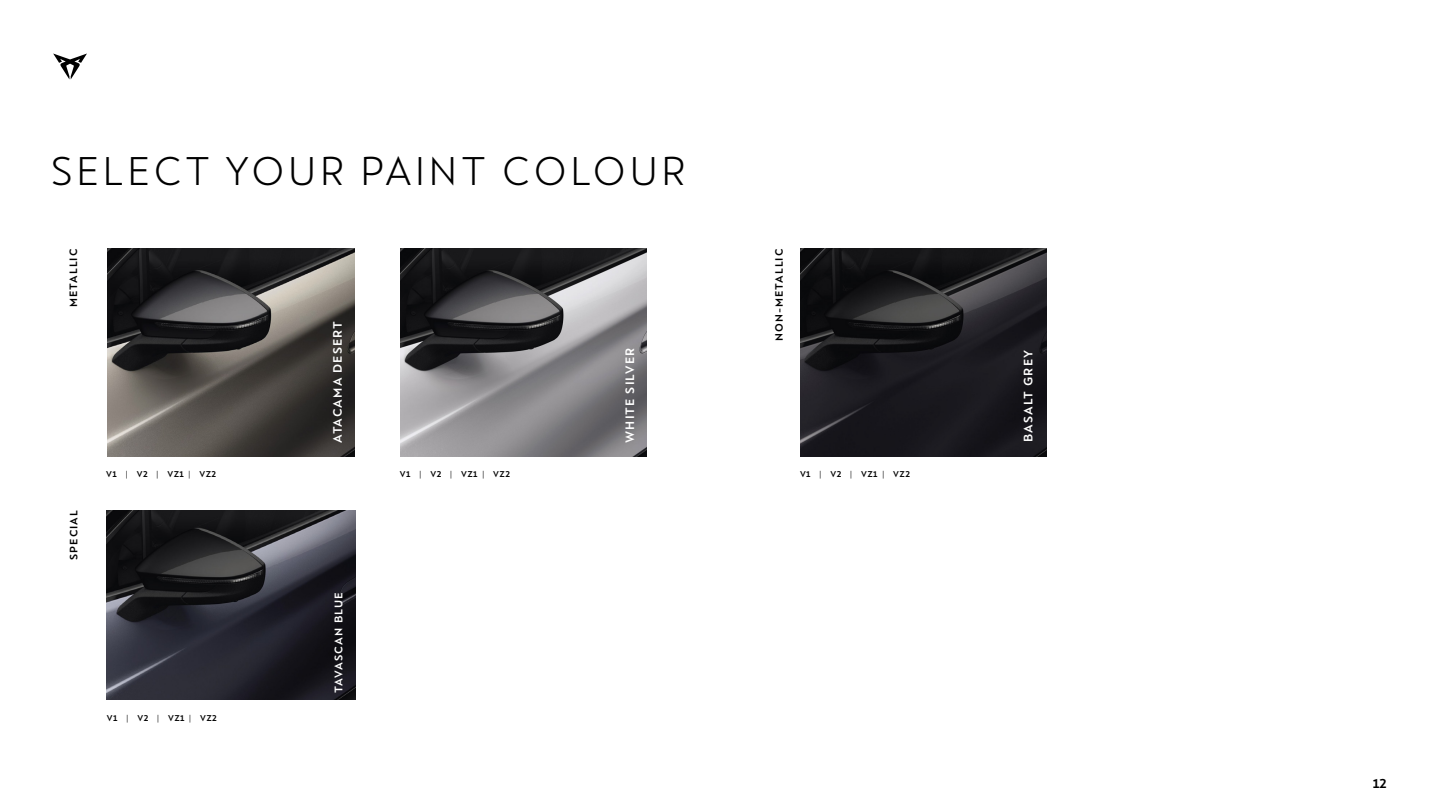
<style>
.page{position:relative;width:1440px;height:810px;background:#fff}
.page>*{position:absolute;margin:0;border:0;box-sizing:border-box;transform-origin:0 0}
.t1{font:39.38px "Cupra";letter-spacing:.1em;color:#000}
.t2{font:500 12.75px "Cupra";color:#000}
.t3{font:500 12px "Cupra";letter-spacing:.1em;color:#fff}
.t4{font:500 10.88px "Cupra";letter-spacing:.1em;color:#fff}
.t5{font:500 10.5px "Cupra";letter-spacing:.1em;color:#000}
.t6{font:500 8.25px "Cupra";letter-spacing:.05em;color:#000}
.s1{font-weight:400}
</style>
<div class="page">
<img style="left:108px;top:248px;width:247px;height:209px">
<img style="left:400px;top:248px;width:247px;height:209px">
<img style="left:800px;top:248px;width:247px;height:209px">
<img style="left:107px;top:510px;width:248px;height:189px">
<svg style="left:53px;top:54px;width:34px;height:26px"></svg>
<h1 class="t1" style="left:51px;top:136px;width:636px">SELECT YOUR PAINT COLOUR</h1>
<p class="t5" style="left:67px;top:307px;width:60px;rotate:-90deg">METALLIC</p>
<p class="t5" style="left:773px;top:341px;width:94px;rotate:-90deg">NON-METALLIC</p>
<h3 class="t3" style="left:331px;top:443px;width:124px;rotate:-90deg">ATACAMA DESERT</h3>
<h3 class="t3" style="left:623px;top:443px;width:97px;rotate:-90deg">WHITE SILVER</h3>
<p class="t5" style="left:68px;top:560px;width:51px;rotate:-90deg">SPECIAL</p>
<p class="t6" style="left:106px;top:470px;width:112px">V1 <span class="s1">|</span> V2 <span class="s1">|</span> VZ1 <span class="s1">|</span> VZ2</p>
<p class="t6" style="left:400px;top:470px;width:112px">V1 <span class="s1">|</span> V2 <span class="s1">|</span> VZ1 <span class="s1">|</span> VZ2</p>
<p class="t6" style="left:107px;top:713px;width:112px">V1 <span class="s1">|</span> V2 <span class="s1">|</span> VZ1 <span class="s1">|</span> VZ2</p>
<h3 class="t4" style="left:332px;top:693px;width:102px;rotate:-90deg">TAVASCAN BLUE</h3>
<p class="t6" style="left:800px;top:470px;width:112px">V1 <span class="s1">|</span> V2 <span class="s1">|</span> VZ1 <span class="s1">|</span> VZ2</p>
<h3 class="t3" style="left:1021px;top:442px;width:93px;rotate:-90deg">BASALT GREY</h3>
<h2 class="t2" style="left:1373px;top:776px;width:15px">12</h2>
</div>
